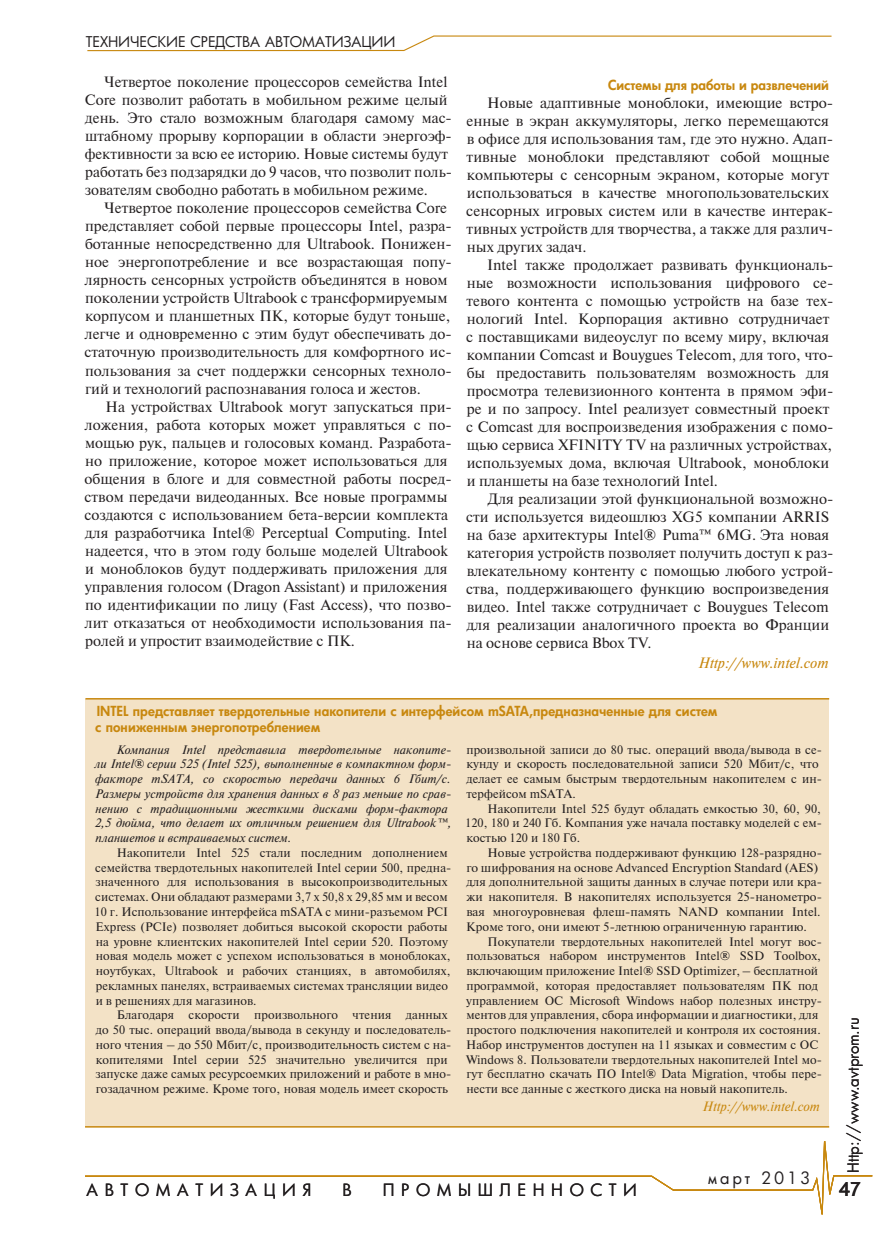
<style>
.page{position:relative;width:893px;height:1234px;background:#fff}
.page>*{position:absolute;margin:0;border:0;box-sizing:border-box;transform-origin:0 0}
.t1{font:500 21px "Bliss Pro";color:#231f20}
.t2{font:16.5px "Futura Cyr";letter-spacing:.4em;color:#231f20}
.t3{font:16.5px "Futura Cyr";letter-spacing:.17em;color:#231f20}
.t4{font:15px/18px "Newton";color:#231f20}
.t5{font:15px "Futura Cyr";color:#231f20}
.t6{font:italic 15px "Newton C";color:#c8880f}
.t7{font:14.4px "Futura Cyr";letter-spacing:-.005em;color:#231f20}
.t8{font:800 13.5px/16.2px "Futura Cyr";letter-spacing:.005em;color:#c8880f}
.t9{font:italic 13.5px "Newton C";color:#c8880f}
.t10{font:12.3px/14.7px "Newton";letter-spacing:.005em;color:#231f20}
.t11{font:italic 12.3px/14.7px "Newton";letter-spacing:.005em;color:#231f20}
</style>
<div class="page">
<svg style="left:85px;top:1126px;width:788px;height:89px"></svg>
<svg style="left:87px;top:35px;width:745px;height:17px"></svg>
<div style="left:85px;top:699px;width:744px;height:427px;background:#f3e2c6"></div>
<hr style="left:85px;top:698px;width:744px;height:1px;background:#c8880f">
<hr style="left:85px;top:1125px;width:744px;height:2px;background:#c8880f">
<p class="t7" style="left:86px;top:33px;width:311px">ТЕХНИЧЕСКИЕ СРЕДСТВА АВТОМАТИЗАЦИИ</p>
<p class="t4" style="left:85px;top:73px;width:369px;text-indent:19px">Четвертое поколение процессоров семейства Intel Core позволит работать в мобильном режиме целый день. Это стало возможным благодаря самому мас&shy;штабному прорыву корпорации в области энергоэф&shy;фективности за всю ее историю. Новые системы будут работать без подзарядки до 9 часов, что позволит поль&shy;зователям свободно работать в мобильном режиме.</p>
<p class="t4" style="left:85px;top:199px;width:369px;text-indent:20px">Четвертое поколение процессоров семейства Core представляет собой первые процессоры Intel, разра&shy;ботанные непосредственно для Ultrabook. Понижен&shy;ное энергопотребление и все возрастающая попу&shy;лярность сенсорных устройств объединятся в новом поколении устройств Ultrabook с трансформируемым корпусом и планшетных ПК, которые будут тоньше, легче и одновременно с этим будут обеспечивать до&shy;статочную производительность для комфортного ис&shy;пользования за счет поддержки сенсорных техноло&shy;гий и технологий распознавания голоса и жестов.</p>
<p class="t4" style="left:85px;top:397px;width:369px;text-indent:21px">На устройствах Ultrabook могут запускаться при&shy;ложения, работа которых может управляться с по&shy;мощью рук, пальцев и голосовых команд. Разработа&shy;но приложение, которое может использоваться для общения в блоге и для совместной работы посред&shy;ством передачи видеоданных. Все новые программы создаются с использованием бета-версии комплекта для разработчика Intel® Perceptual Computing. Intel надеется, что в этом году больше моделей Ultrabook и моноблоков будут поддерживать приложения для управления голосом (Dragon Assistant) и приложения по идентификации по лицу (Fast Access), что позво&shy;лит отказаться от необходимости использования па&shy;ролей и упростит взаимодействие с ПК.</p>
<p class="t8" style="left:608px;top:77px;width:222px">Системы для работы и развлечений</p>
<p class="t4" style="left:466px;top:93px;width:369px;text-indent:21px">Новые адаптивные моноблоки, имеющие встро&shy;енные в экран аккумуляторы, легко перемещаются в офисе для использования там, где это нужно. Адап&shy;тивные моноблоки представляют собой мощные компьютеры с сенсорным экраном, которые могут использоваться в качестве многопользовательских сенсорных игровых систем или в качестве интерак&shy;тивных устройств для творчества, а также для различ&shy;ных других задач.</p>
<p class="t4" style="left:466px;top:255px;width:369px;text-indent:21px">Intel также продолжает развивать функциональ&shy;ные возможности использования цифрового се&shy;тевого контента с помощью устройств на базе тех&shy;нологий Intel. Корпорация активно сотрудничает с поставщиками видеоуслуг по всему миру, включая компании Comcast и Bouygues Telecom, для того, что&shy;бы предоставить пользователям возможность для просмотра телевизионного контента в прямом эфи&shy;ре и по запросу. Intel реализует совместный проект с Comcast для воспроизведения изображения с помо&shy;щью сервиса XFINITY TV на различных устройствах, используемых дома, включая Ultrabook, моноблоки и планшеты на базе технологий Intel.</p>
<p class="t4" style="left:466px;top:489px;width:369px;text-indent:22px">Для реализации этой функциональной возможно&shy;сти используется видеошлюз XG5 компании ARRIS на базе архитектуры Intel® Puma™ 6MG. Эта новая категория устройств позволяет получить доступ к раз&shy;влекательному контенту с помощью любого устрой&shy;ства, поддерживающего функцию воспроизведения видео. Intel также сотрудничает с Bouygues Telecom для реализации аналогичного проекта во Франции на основе сервиса Bbox TV.</p>
<p class="t6" style="left:698px;top:654px;width:132px">Http://www.intel.com</p>
<p class="t8" style="left:95px;top:703px;width:624px">INTEL представляет твердотельные накопители с интерфейсом mSATA,предназначенные для систем с пониженным энергопотреблением</p>
<p class="t11" style="left:95px;top:742px;width:358px;text-indent:22px">Компания Intel представила твердотельные накопите‑ ли Intel® серии 525 (Intel 525), выполненные в компактном форм&shy;факторе mSATA, со скоростью передачи данных 6 Гбит/с.<br>Размеры устройств для хранения данных в 8 раз меньше по срав‑ нению с традиционными жесткими дисками форм-фактора 2,5 дюйма, что делает их отличным решением для Ultrabook™, планшетов и встраиваемых систем.</p>
<p class="t10" style="left:95px;top:844px;width:358px;text-indent:22px">Накопители Intel 525 стали последним дополнением семейства твердотельных накопителей Intel серии 500, предна&shy;значенного для использования в высокопроизводительных системах. Они обладают размерами 3,7 x 50,8 x 29,85 мм и весом 10 г. Использование интерфейса mSATA с мини-разъемом PCI Express (PCIe) позволяет добиться высокой скорости работы на уровне клиентских накопителей Intel серии 520. Поэтому новая модель может с успехом использоваться в моноблоках, ноутбуках, Ultrabook и рабочих станциях, в автомобилях, рекламных панелях, встраиваемых системах трансляции видео и в решениях для магазинов.</p>
<p class="t10" style="left:96px;top:1007px;width:357px;text-indent:21px">Благодаря скорости произвольного чтения данных до 50 тыс. операций ввода/вывода в секунду и последователь&shy;ного чтения – до 550 Мбит/с, производительность систем с на&shy;копителями Intel серии 525 значительно увеличится при запуске даже самых ресурсоемких приложений и работе в мно&shy;гозадачном режиме. Кроме того, новая модель имеет скорость</p>
<p class="t10" style="left:466px;top:741px;width:357px">произвольной записи до 80 тыс. операций ввода/вывода в се&shy;кунду и скорость последовательной записи 520 Мбит/с, что делает ее самым быстрым твердотельным накопителем с ин&shy;терфейсом mSATA.</p>
<p class="t10" style="left:465px;top:800px;width:358px;text-align:justify;text-indent:22px">Накопители Intel 525 будут обладать емкостью 30, 60, 90, 120, 180 и 240 Гб. Компания уже начала поставку моделей с ем&shy;костью 120 и 180 Гб.</p>
<p class="t10" style="left:466px;top:844px;width:357px;text-indent:21px">Новые устройства поддерживают функцию 128‑разрядно&shy;го шифрования на основе Advanced Encryption Standard (AES) для дополнительной защиты данных в случае потери или кра&shy;жи накопителя. В накопителях используется 25‑нанометро&shy;вая многоуровневая флеш-память NAND компании Intel.<br>Кроме того, они имеют 5‑летнюю ограниченную гарантию.</p>
<p class="t10" style="left:466px;top:933px;width:357px;text-indent:21px">Покупатели твердотельных накопителей Intel могут вос&shy;пользоваться набором инструментов Intel® SSD Toolbox, включающим приложение Intel® SSD Optimizer,– бесплатной программой, которая предоставляет пользователям ПК под управлением ОС Microsoft Windows набор полезных инстру&shy;ментов для управления, сбора информации и диагностики, для простого подключения накопителей и контроля их состояния.<br>Набор инструментов доступен на 11 языках и совместим с ОС Windows 8. Пользователи твердотельных накопителей Intel мо&shy;гут бесплатно скачать ПО Intel® Data Migration, чтобы пере&shy;нести все данные с жесткого диска на новый накопитель.</p>
<p class="t9" style="left:702px;top:1099px;width:119px">Http://www.intel.com</p>
<p class="t2" style="left:87px;top:1179px;width:226px">АВТОМАТИЗАЦИЯ</p>
<p class="t2" style="left:342px;top:1179px;width:11px">В</p>
<p class="t2" style="left:383px;top:1179px;width:256px">ПРОМЫШЛЕННОСТИ</p>
<p class="t3" style="left:708px;top:1167px;width:104px">март 2013</p>
<p class="t5" style="left:844px;top:1172px;width:157px;rotate:-90deg">Http://www.avtprom.ru</p>
<h1 class="t1" style="left:838px;top:1176px;width:24px">47</h1>
</div>
